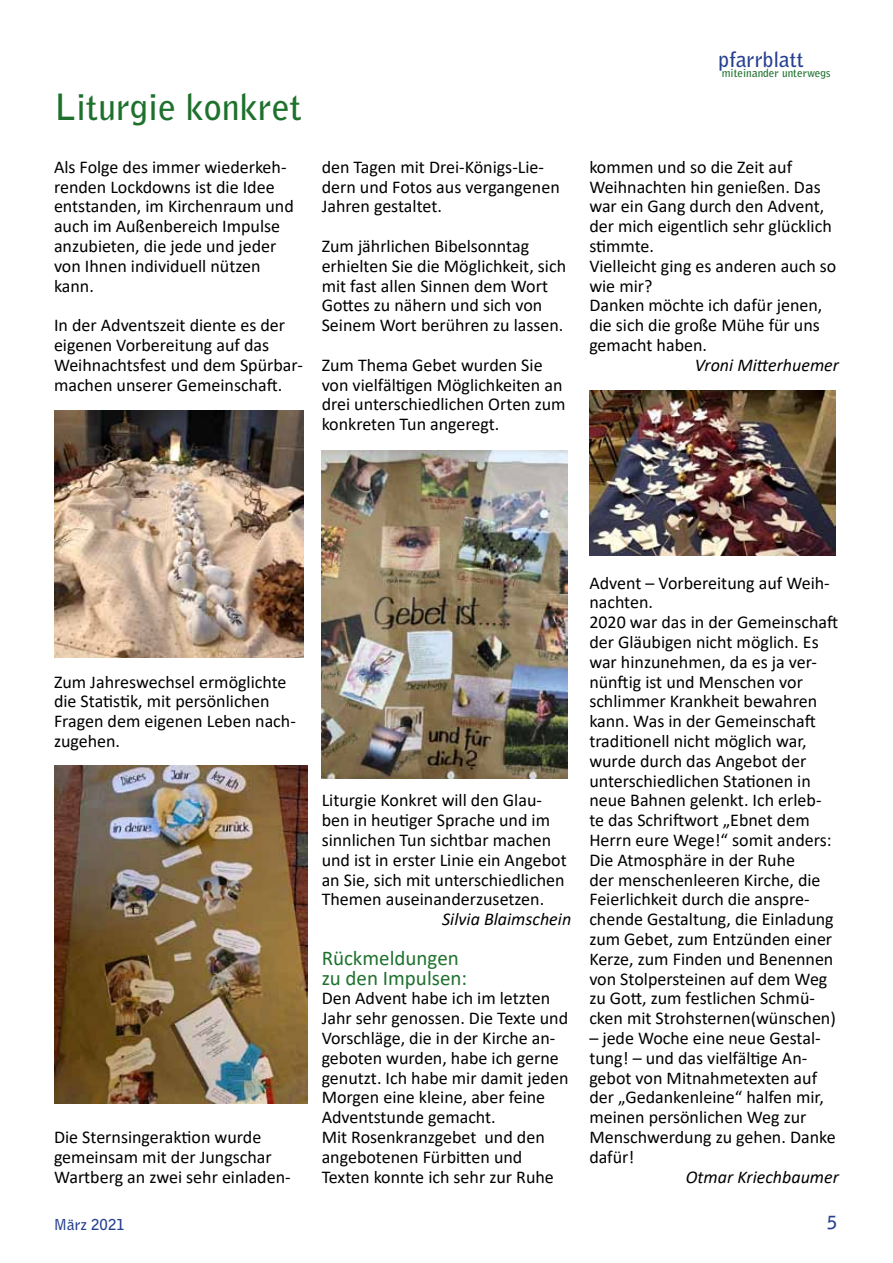
<style>
.page{position:relative;width:893px;height:1263px;background:#fff}
.page>*{position:absolute;margin:0;border:0;box-sizing:border-box;transform-origin:0 0}
.t1{font:700 36px "Bell Gothic Std";color:#1e712d}
.t2{font:21px/19.8px "Calibri";color:#1e712d}
.t3{font:700 21px "Bell Gothic Std";color:#25408f}
.t4{font:18px/19.8px "Calibri";color:#000}
.t5{font:italic 18px "Calibri";color:#000}
.t6{font:700 18px "Bell Gothic Std";color:#25408f}
.t7{font:700 15px "Bell Gothic Std";color:#25408f}
.t8{font:700 11.25px "Bell Gothic Std";color:#1e712d}
</style>
<div class="page">
<img style="left:54px;top:410px;width:250px;height:248px">
<img style="left:54px;top:765px;width:253px;height:338px">
<img style="left:322px;top:450px;width:246px;height:328px">
<img style="left:589px;top:391px;width:246px;height:164px">
<h1 class="t1" style="left:54px;top:86px;width:249px">Liturgie konkret</h1>
<p class="t4" style="left:54px;top:156px;width:241px">Als Folge des immer wiederkeh&shy;renden Lockdowns ist die Idee entstanden, im Kirchenraum und auch im Außenbereich Impulse anzubieten, die jede und jeder von Ihnen individuell nützen kann.</p>
<p class="t4" style="left:54px;top:315px;width:250px">In der Adventszeit diente es der eigenen Vorbereitung auf das<br>Weihnachtsfest und dem Spürbar&shy;machen unserer Gemeinschaft.</p>
<p class="t4" style="left:322px;top:156px;width:240px">den Tagen mit Drei-Königs-Lie&shy;dern und Fotos aus vergangenen<br>Jahren gestaltet.</p>
<p class="t4" style="left:322px;top:236px;width:246px">Zum jährlichen Bibelsonntag erhielten Sie die Möglichkeit, sich mit fast allen Sinnen dem Wort<br>Gottes zu nähern und sich von<br>Seinem Wort berühren zu lassen.</p>
<p class="t4" style="left:322px;top:354px;width:245px">Zum Thema Gebet wurden Sie von vielfältigen Möglichkeiten an drei unterschiedlichen Orten zum konkreten Tun angeregt.</p>
<p class="t3" style="left:719px;top:46px;width:87px">pfarrblatt</p>
<p class="t8" style="left:722px;top:66px;width:110px">miteinander unterwegs</p>
<p class="t4" style="left:589px;top:156px;width:249px">kommen und so die Zeit auf<br>Weihnachten hin genießen. Das war ein Gang durch den Advent, der mich eigentlich sehr glücklich stimmte.<br>Vielleicht ging es anderen auch so wie mir?<br>Danken möchte ich dafür jenen, die sich die große Mühe für uns gemacht haben.</p>
<p class="t5" style="left:695px;top:352px;width:146px">Vroni Mitterhuemer</p>
<p class="t4" style="left:54px;top:671px;width:243px">Zum Jahreswechsel ermöglichte die Statistik, mit persönlichen<br>Fragen dem eigenen Leben nach&shy;zugehen.</p>
<p class="t4" style="left:54px;top:1127px;width:238px">Die Sternsingeraktion wurde gemeinsam mit der Jungschar<br>Wartberg an zwei sehr einladen-</p>
<p class="t4" style="left:322px;top:790px;width:247px">Liturgie Konkret will den Glau&shy;ben in heutiger Sprache und im sinnlichen Tun sichtbar machen und ist in erster Linie ein Angebot an Sie, sich mit unterschiedlichen<br>Themen auseinanderzusetzen.</p>
<p class="t5" style="left:442px;top:907px;width:131px">Silvia Blaimschein</p>
<p class="t2" style="left:322px;top:947px;width:147px">Rückmeldungen zu den Impulsen:</p>
<p class="t4" style="left:322px;top:988px;width:248px">Den Advent habe ich im letzten<br>Jahr sehr genossen. Die Texte und<br>Vorschläge, die in der Kirche an&shy;geboten wurden, habe ich gerne genutzt. Ich habe mir damit jeden<br>Morgen eine kleine, aber feine<br>Adventstunde gemacht.<br>Mit Rosenkranzgebet und den angebotenen Fürbitten und<br>Texten konnte ich sehr zur Ruhe</p>
<p class="t4" style="left:589px;top:572px;width:250px">Advent – Vorbereitung auf Weih&shy;nachten.<br>2020 war das in der Gemeinschaft der Gläubigen nicht möglich. Es war hinzunehmen, da es ja ver&shy;nünftig ist und Menschen vor schlimmer Krankheit bewahren kann. Was in der Gemeinschaft traditionell nicht möglich war, wurde durch das Angebot der unterschiedlichen Stationen in neue Bahnen gelenkt. Ich erleb&shy;te das Schriftwort „Ebnet dem<br>Herrn eure Wege!“ somit anders:<br>Die Atmosphäre in der Ruhe<br>der menschenleeren Kirche, die<br>Feierlichkeit durch die anspre&shy;chende Gestaltung, die Einladung zum Gebet, zum Entzünden einer<br>Kerze, zum Finden und Benennen von Stolpersteinen auf dem Weg zu Gott, zum festlichen Schmü&shy;cken mit Strohsternen(wünschen)</p>
<p class="t4" style="left:589px;top:1028px;width:248px">– jede Woche eine neue Gestal&shy;tung! – und das vielfältige An&shy;gebot von Mitnahmetexten auf der „Gedankenleine“ halfen mir, meinen persönlichen Weg zur<br>Menschwerdung zu gehen. Danke dafür!</p>
<p class="t5" style="left:686px;top:1164px;width:155px">Otmar Kriechbaumer</p>
<p class="t7" style="left:54px;top:1215px;width:72px">März 2021</p>
<p class="t6" style="left:827px;top:1212px;width:12px">5</p>
</div>
